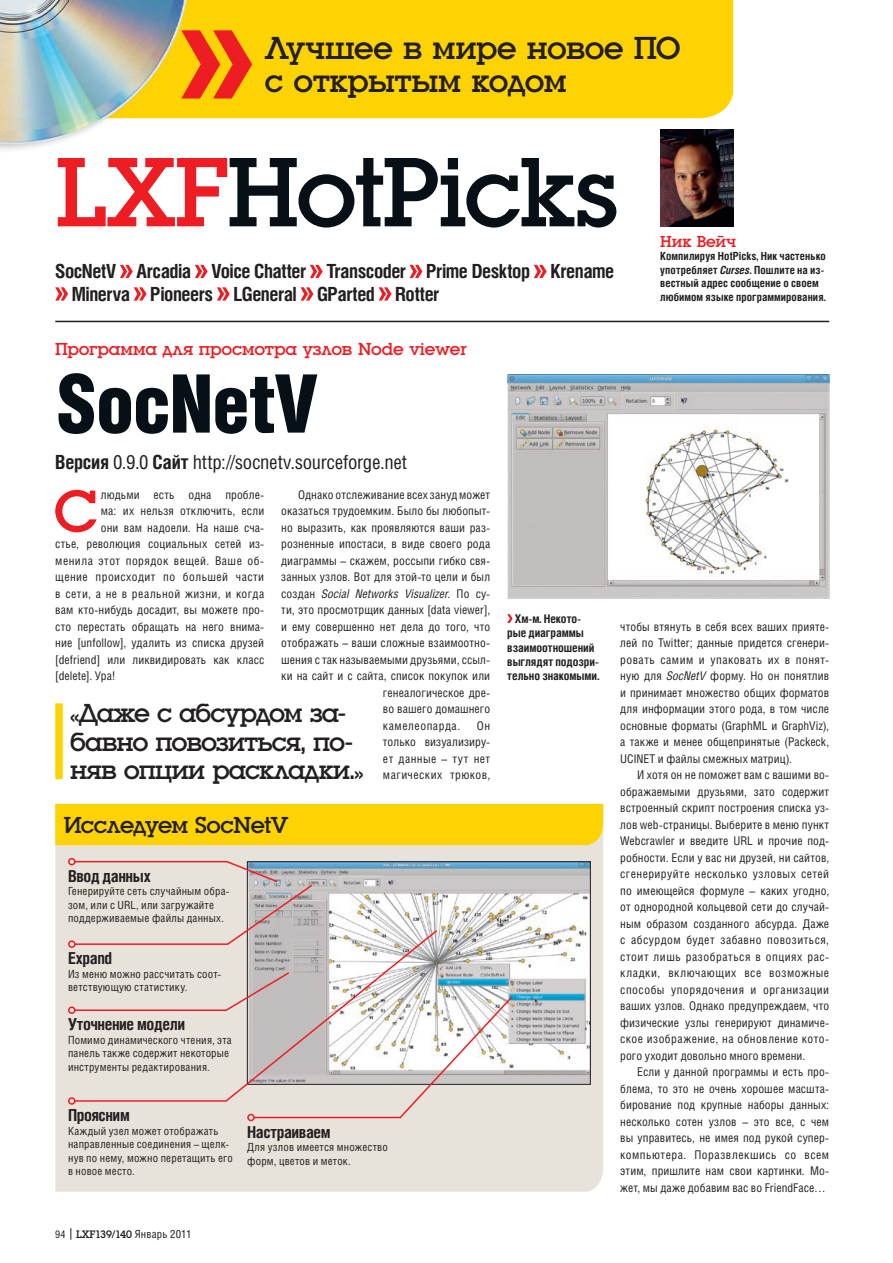
<style>
.page{position:relative;width:893px;height:1263px;background:#fff}
.page>*{position:absolute;margin:0;border:0;box-sizing:border-box;transform-origin:0 0}
.t1{font:102px "Luga";letter-spacing:-.02em;color:#071017}
.Head{font:900 81px "Helios Cond";letter-spacing:-.025em;color:#071017}
.Text_Drop3{font:61.2px "Luga";color:#ee1d23}
.t2{font:33px/33px "Luga";letter-spacing:-.015em;color:#231f20}
.Quote{font:27px/28.5px "Luga";letter-spacing:-.035em;color:#231f20}
.HotPicks_Box_Head{font:24px "Luga";letter-spacing:-.03em;color:#231f20}
.HotPicks_Contents{font:700 19.5px/22.5px "Helios Cond";letter-spacing:-.025em;color:#231f20}
.HotPicks_Lead{font:19.5px "Helios Cond";letter-spacing:-.015em;color:#231f20}
.HotPicks_Pre_Head{font:18px "Luga";letter-spacing:-.005em;color:#ee1d23}
.HotPicks_Explore_S{font:700 16.5px "Helios Cond";letter-spacing:-.025em;color:#231f20}
.HotPicks_Author_Na{font:16.5px "Luga";letter-spacing:-.005em;color:#ee1d23}
.Text_Indent{font:12px/16.5px "Helios Cond";letter-spacing:.01em;color:#231f20;text-align:justify}
.Text_Drop3-2{font:12px "Helios Cond";letter-spacing:.01em;color:#231f20}
.Image_Caption{font:700 12px/14.2px "Helios Cond";letter-spacing:-.005em;color:#231f20}
.Text_Drop3-3{font:12px "Helios Cond";letter-spacing:.04em;color:#231f20}
.Text_Indent-2{font:italic 12px "Helios Cond";color:#231f20}
.Text_Drop3-4{font:12px "Helios Cond";letter-spacing:.035em;color:#231f20}
.Text_Indent-3{font:12px "Helios Cond";letter-spacing:.045em;color:#231f20}
.HotPicks_Explr_Tex{font:11.25px/13.5px "Helios Cond";letter-spacing:.015em;color:#231f20}
.HotPicks_Author_Te{font:700 11.25px/13.5px "Helios Cond";letter-spacing:.005em;color:#231f20}
.t3{font:11.25px "Luga";letter-spacing:-.015em;color:#231f20}
.s1{color:#ee1d23}
.s2{font-weight:700}
.s3{font-style:italic}
.s4{font-style:normal}
.s5{font-family:"Helios Cond";font-size:10.5px}
.s6{font-family:"Helios Cond"}
</style>
<div class="page">
<svg style="left:71px;top:1228px;width:1px;height:12px"></svg>
<div style="left:189px;top:0;width:544px;height:118px;background:#fed304"></div>
<div style="left:0;top:0;width:189px;height:153px;background:#231f20;opacity:.4"></div>
<img style="left:0;top:0;width:187px;height:144px">
<hr style="left:55px;top:321px;width:774px;height:1px;background:#231f20">
<div style="left:55px;top:845px;width:548px;height:347px;background:#e8e3da"></div>
<div style="left:55px;top:804px;width:548px;height:41px;background:#fed304"></div>
<img style="left:314px;top:864px;width:274px;height:218px">
<div style="left:68px;top:940px;width:8px;height:8px;border:2px solid #ee1d23;border-radius:50%"></div>
<div style="left:68px;top:1006px;width:8px;height:8px;border:2px solid #ee1d23;border-radius:50%"></div>
<svg style="left:73px;top:928px;width:366px;height:43px"></svg>
<div style="left:68px;top:1097px;width:8px;height:8px;border:2px solid #ee1d23;border-radius:50%"></div>
<svg style="left:73px;top:971px;width:441px;height:148px"></svg>
<div style="left:247px;top:1114px;width:8px;height:7px;border:2px solid #ee1d23;border-radius:50%"></div>
<svg style="left:73px;top:860px;width:241px;height:86px;background:#d8cfca"></svg>
<div style="left:68px;top:858px;width:8px;height:7px;border:2px solid #ee1d23;border-radius:50%"></div>
<img style="left:507px;top:375px;width:322px;height:223px">
<img style="left:660px;top:130px;width:73px;height:96px">
<svg style="left:120px;top:265px;width:13px;height:13px"></svg>
<svg style="left:195px;top:265px;width:13px;height:13px"></svg>
<svg style="left:310px;top:265px;width:13px;height:13px"></svg>
<svg style="left:410px;top:265px;width:12px;height:13px"></svg>
<svg style="left:534px;top:265px;width:13px;height:13px"></svg>
<svg style="left:55px;top:287px;width:13px;height:14px"></svg>
<svg style="left:134px;top:287px;width:13px;height:14px"></svg>
<svg style="left:217px;top:287px;width:13px;height:14px"></svg>
<svg style="left:301px;top:287px;width:12px;height:14px"></svg>
<svg style="left:379px;top:287px;width:13px;height:14px"></svg>
<svg style="left:507px;top:614px;width:6px;height:9px"></svg>
<svg style="left:181px;top:30px;width:71px;height:69px;background:#f57214"></svg>
<div style="left:55px;top:703px;width:8px;height:76px;background:#fed304"></div>
<p class="t2" style="left:265px;top:32px;width:417px">Лучшее в мире новое ПО с открытым кодом</p>
<p class="t1" style="left:55px;top:144px;width:565px"><span class="s1">LXF</span>HotPicks</p>
<p class="HotPicks_Contents" style="left:72px;top:259px;width:544px;text-indent:-17px">SocNetV Arcadia Voice Chatter Transcoder Prime Desktop Krename<br>Minerva Pioneers LGeneral GParted Rotter</p>
<p class="HotPicks_Pre_Head" style="left:55px;top:340px;width:413px">Программа для просмотра узлов Node viewer</p>
<p class="Head" style="left:55px;top:357px;width:264px">SocNetV</p>
<p class="HotPicks_Lead" style="left:55px;top:450px;width:353px"><span class="s2">Версия</span> 0.9.0 <span class="s2">Сайт</span> http://socnetv.sourceforge.net</p>
<p class="HotPicks_Author_Na" style="left:660px;top:233px;width:77px">Ник Вейч</p>
<p class="HotPicks_Author_Te" style="left:660px;top:249px;width:167px">Компилируя HotPicks, Ник частенько употребляет <span class="s3">Curses</span>. Пошлите на из&shy;вестный адрес сообщение о своем любимом языке программирования.</p>
<p class="Text_Indent" style="left:298px;top:486px;width:193px">Однако отслеживание всех зануд может</p>
<p class="Text_Indent" style="left:281px;top:502px;width:209px">оказаться трудоемким. Было бы любопыт-</p>
<p class="Text_Indent" style="left:281px;top:519px;width:209px">но выразить, как проявляются ваши раз-</p>
<p class="Text_Indent" style="left:281px;top:535px;width:210px">розненные ипостаси, в виде своего рода</p>
<p class="Text_Indent" style="left:281px;top:552px;width:209px">диаграммы – скажем, россыпи гибко свя-</p>
<p class="Text_Indent" style="left:281px;top:568px;width:210px">занных узлов. Вот для этой-то цели и был</p>
<p class="Text_Indent-2" style="left:281px;top:586px;width:209px"><span class="s4">создан</span> Social Networks Visualizer<span class="s4">. По су-</span></p>
<p class="Text_Indent" style="left:281px;top:601px;width:210px">ти, это просмотрщик данных [data viewer],</p>
<p class="Text_Indent" style="left:281px;top:618px;width:210px">и ему совершенно нет дела до того, что</p>
<p class="Text_Indent" style="left:281px;top:634px;width:209px">отображать – ваши сложные взаимоотно-</p>
<p class="Text_Indent" style="left:281px;top:651px;width:209px">шения с так называемыми друзьями, ссыл-</p>
<p class="Text_Indent" style="left:281px;top:667px;width:210px">ки на сайт и с сайта, список покупок или</p>
<p class="Text_Indent" style="left:383px;top:684px;width:108px">генеалогическое дре-</p>
<p class="Text_Indent" style="left:383px;top:700px;width:109px">во вашего домашнего</p>
<p class="Text_Indent-3" style="left:383px;top:718px;width:79px">камелеопарда.</p>
<p class="Text_Drop3" style="left:54px;top:482px;width:45px">С</p>
<p class="Text_Drop3-2" style="left:101px;top:487px;width:164px">людьми есть одна пробле-</p>
<p class="Text_Drop3-2" style="left:101px;top:504px;width:165px">ма: их нельзя отключить, если</p>
<p class="Text_Drop3-2" style="left:101px;top:520px;width:164px">они вам надоели. На наше сча-</p>
<p class="Text_Drop3-2" style="left:55px;top:537px;width:209px">стье, революция социальных сетей из-</p>
<p class="Text_Drop3-3" style="left:55px;top:553px;width:209px">менила этот порядок вещей. Ваше об-</p>
<p class="Text_Drop3-3" style="left:55px;top:570px;width:210px">щение происходит по большей части</p>
<p class="Text_Drop3-4" style="left:55px;top:586px;width:210px">в сети, а не в реальной жизни, и когда</p>
<p class="Text_Drop3-2" style="left:55px;top:603px;width:209px">вам кто-нибудь досадит, вы можете про-</p>
<p class="Text_Drop3-2" style="left:55px;top:619px;width:210px">сто перестать обращать на него внима-</p>
<p class="Text_Drop3-2" style="left:55px;top:636px;width:210px">ние [unfollow], удалить из списка друзей</p>
<p class="Text_Drop3-2" style="left:55px;top:652px;width:210px">[defriend] или ликвидировать как класс</p>
<p class="Text_Drop3-2" style="left:55px;top:669px;width:62px">[delete]. Ура!</p>
<p class="Quote" style="left:70px;top:699px;width:295px">«Даже с абсурдом за&shy;бавно повозиться, по&shy;няв опции раскладки.»</p>
<p class="Text_Indent" style="left:383px;top:717px;width:109px;text-indent:94px">Он только визуализиру&shy;ет данные – тут нет магических трюков,</p>
<p class="HotPicks_Box_Head" style="left:64px;top:813px;width:226px">Исследуем SocNetV</p>
<p class="HotPicks_Explore_S" style="left:68px;top:866px;width:84px">Ввод данных</p>
<p class="HotPicks_Explr_Tex" style="left:68px;top:884px;width:162px">Генерируйте сеть случайным обра&shy;зом, или с URL, или загружайте поддерживаемые файлы данных.</p>
<p class="HotPicks_Explore_S" style="left:68px;top:948px;width:46px">Expand</p>
<p class="HotPicks_Explr_Tex" style="left:68px;top:967px;width:154px">Из меню можно рассчитать соот&shy;ветствующую статистику.</p>
<p class="HotPicks_Explore_S" style="left:68px;top:1014px;width:119px">Уточнение модели</p>
<p class="HotPicks_Explr_Tex" style="left:68px;top:1033px;width:165px">Помимо динамического чтения, эта панель также содержит некоторые инструменты редактирования.</p>
<p class="HotPicks_Explore_S" style="left:68px;top:1105px;width:63px">Проясним</p>
<p class="HotPicks_Explr_Tex" style="left:68px;top:1124px;width:166px">Каждый узел может отображать направленные соединения – щелк&shy;нув по нему, можно перетащить его в новое место.</p>
<p class="HotPicks_Explore_S" style="left:247px;top:1122px;width:85px">Настраиваем</p>
<p class="HotPicks_Explr_Tex" style="left:247px;top:1140px;width:142px">Для узлов имеется множество форм, цветов и меток.</p>
<p class="Image_Caption" style="left:507px;top:611px;width:93px;text-indent:8px">Хм-м. Некото&shy;рые диаграммы взаимоотношений выглядят подозри&shy;тельно знакомыми.</p>
<p class="t3" style="left:55px;top:1229px;width:138px"><span class="s5">94</span> LXF139/140 <span class="s6">Январь 2011</span></p>
<p class="Text_Indent" style="left:620px;top:618px;width:210px">чтобы втянуть в себя всех ваших прияте&shy;лей по Twitter; данные придется сгенери&shy;ровать самим и упаковать их в понят&shy;ную для <span class="s3">SocNetV</span> форму. Но он понятлив и принимает множество общих форматов для информации этого рода, в том числе основные форматы (GraphML и GraphViz), а также и менее общепринятые (Packeck, UCINET и файлы смежных матриц).</p>
<p class="Text_Indent" style="left:620px;top:766px;width:210px;text-indent:17px">И хотя он не поможет вам с вашими во&shy;ображаемыми друзьями, зато содержит встроенный скрипт построения списка уз&shy;лов web-страницы. Выберите в меню пункт Webcrawler и введите URL и прочие под&shy;робности. Если у вас ни друзей, ни сайтов, сгенерируйте несколько узловых сетей по имеющейся формуле – каких угодно, от однородной кольцевой сети до случай&shy;ным образом созданного абсурда. Даже с абсурдом будет забавно повозиться, стоит лишь разобраться в опциях рас&shy;кладки, включающих все возможные способы упорядочения и организации ваших узлов. Однако предупреждаем, что физические узлы генерируют динамиче&shy;ское изображение, на обновление кото&shy;рого уходит довольно много времени.</p>
<p class="Text_Indent" style="left:620px;top:1063px;width:210px;text-indent:17px">Если у данной программы и есть про&shy;блема, то это не очень хорошее масшта&shy;бирование под крупные наборы данных: несколько сотен узлов – это все, с чем вы управитесь, не имея под рукой супер&shy;компьютера. Поразвлекшись со всем этим, пришлите нам свои картинки. Мо&shy;жет, мы даже добавим вас во FriendFace…</p>
</div>
